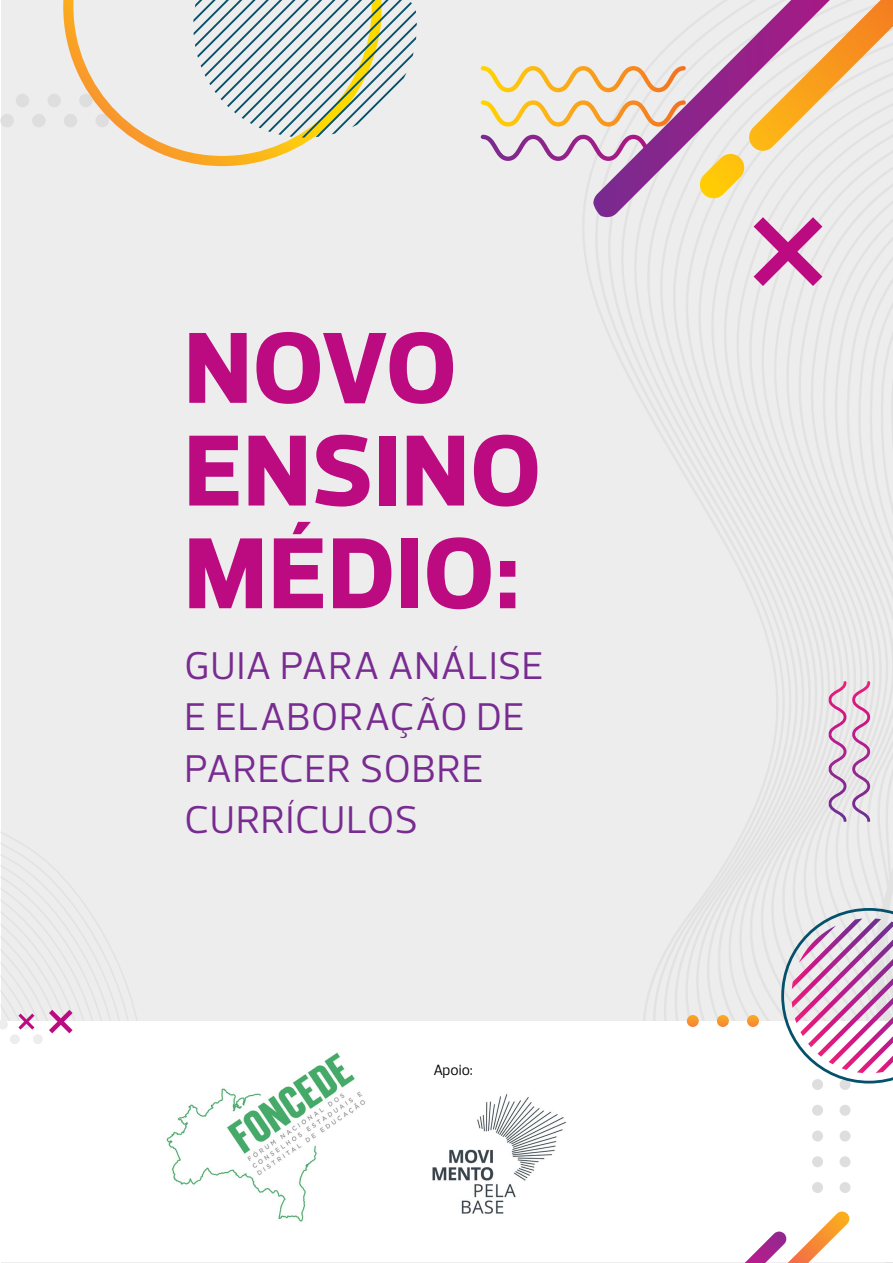
<style>
.page{position:relative;width:893px;height:1263px;background:#fff}
.page>*{position:absolute;margin:0;border:0;box-sizing:border-box;transform-origin:0 0}
.t1{font:800 102.75px/102.8px "Prelo";letter-spacing:.015em;color:#bc0a80}
.t2{font:39.3px/51.3px "Prelo";letter-spacing:.02em;color:#782b90}
.t3{font:15px "Prelo";color:#000}
</style>
<div class="page">
<div style="left:1px;top:1px;width:891px;height:1262px;background:#ededed"></div>
<div style="left:0;top:1021px;width:892px;height:241px;background:#fff"></div>
<img style="left:166px;top:1052px;width:199px;height:170px">
<img style="left:432px;top:1094px;width:134px;height:120px">
<svg style="left:687px;top:1015px;width:12px;height:12px"></svg>
<svg style="left:717px;top:1015px;width:12px;height:12px"></svg>
<svg style="left:747px;top:1015px;width:12px;height:12px"></svg>
<svg style="left:745px;top:1211px;width:104px;height:52px"></svg>
<div style="left:840px;top:1079px;width:10px;height:11px;background:#dedede;border-radius:50%"></div>
<div style="left:840px;top:1105px;width:10px;height:11px;background:#dedede;border-radius:50%"></div>
<div style="left:840px;top:1130px;width:10px;height:11px;background:#dedede;border-radius:50%"></div>
<div style="left:840px;top:1156px;width:10px;height:11px;background:#dedede;border-radius:50%"></div>
<div style="left:840px;top:1182px;width:10px;height:11px;background:#dedede;border-radius:50%"></div>
<div style="left:812px;top:1079px;width:11px;height:11px;background:#dedede;border-radius:50%"></div>
<div style="left:812px;top:1105px;width:11px;height:11px;background:#dedede;border-radius:50%"></div>
<div style="left:812px;top:1130px;width:11px;height:11px;background:#dedede;border-radius:50%"></div>
<div style="left:812px;top:1156px;width:11px;height:11px;background:#dedede;border-radius:50%"></div>
<div style="left:812px;top:1182px;width:11px;height:11px;background:#dedede;border-radius:50%"></div>
<svg style="left:781px;top:908px;width:112px;height:175px"></svg>
<div style="left:47px;top:94px;width:14px;height:13px;background:#dedede;border-radius:50%"></div>
<svg style="left:481px;top:135px;width:112px;height:26px"></svg>
<svg style="left:481px;top:100px;width:112px;height:27px"></svg>
<svg style="left:481px;top:66px;width:112px;height:26px"></svg>
<svg style="left:593px;top:0;width:237px;height:218px"></svg>
<svg style="left:699px;top:0;width:194px;height:200px"></svg>
<svg style="left:0;top:0;width:49px;height:127px"></svg>
<svg style="left:829px;top:681px;width:17px;height:141px"></svg>
<svg style="left:852px;top:681px;width:18px;height:141px"></svg>
<svg style="left:63px;top:0;width:250px;height:166px"></svg>
<svg style="left:754px;top:217px;width:68px;height:69px"></svg>
<div style="left:10px;top:1034px;width:10px;height:10px;background:#ededed;border-radius:50%"></div>
<div style="left:33px;top:1034px;width:10px;height:10px;background:#ededed;border-radius:50%"></div>
<svg style="left:0;top:1020px;width:8px;height:9px"></svg>
<svg style="left:49px;top:1010px;width:24px;height:23px"></svg>
<svg style="left:18px;top:1013px;width:16px;height:16px"></svg>
<svg style="left:193px;top:0;width:224px;height:138px"></svg>
<h1 class="t1" style="left:185px;top:317px;width:358px">NOVO<br>ENSINO<br>MÉDIO:</h1>
<p class="t2" style="left:185px;top:640px;width:361px">GUIA PARA ANÁLISE<br>E ELABORAÇÃO DE<br>PARECER SOBRE<br>CURRÍCULOS</p>
<p class="t3" style="left:433px;top:1060px;width:41px">Apoio:</p>
</div>
